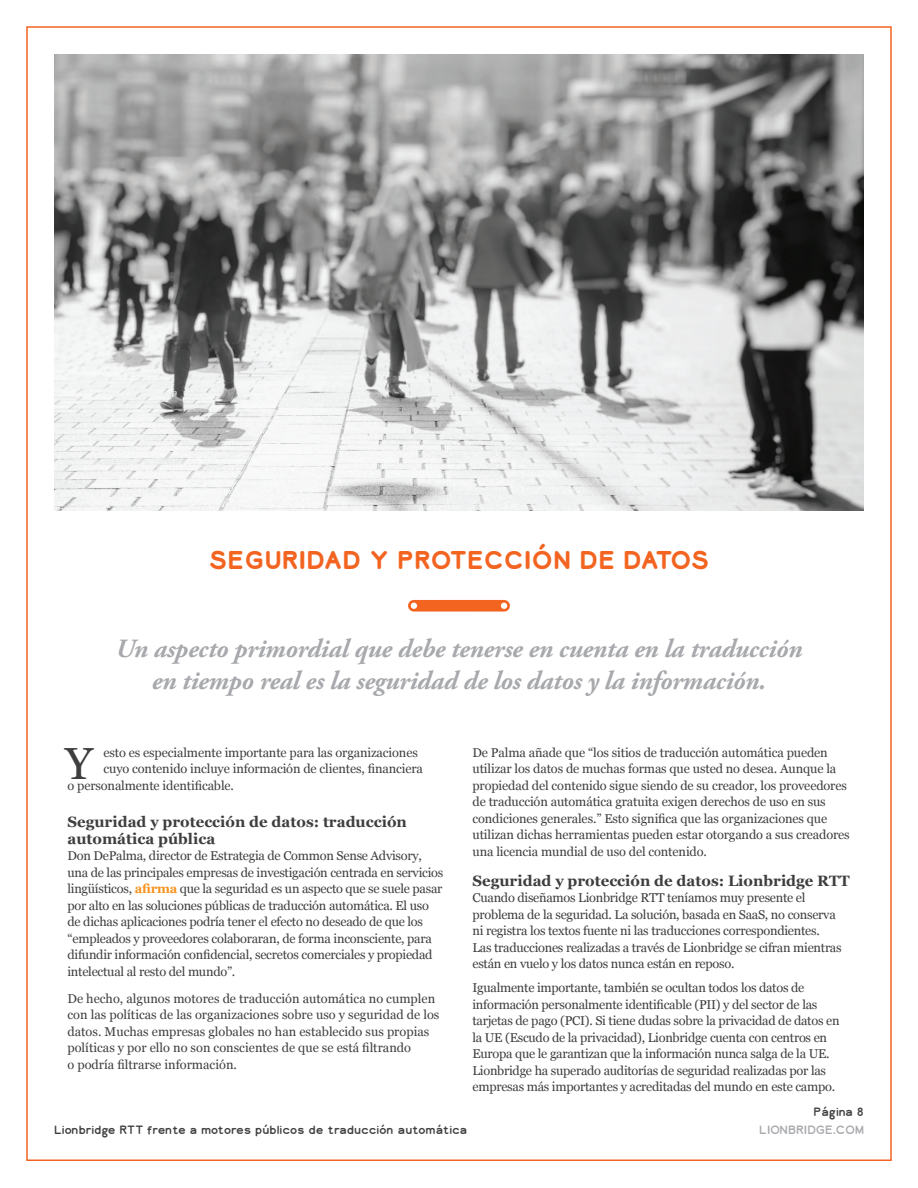
<style>
.page{position:relative;width:918px;height:1188px;background:#fff}
.page>*{position:absolute;margin:0;border:0;box-sizing:border-box;transform-origin:0 0}
.Lion_Body{font:45px "Georgia";color:#3e3e3f}
.Lion_Main_Title{font:italic 700 26.25px/31.5px "Adobe Garamond Pro";letter-spacing:-.01em;color:#a8a9ad;text-align:center}
.Lion_Main_Title-2{font:700 24px "Lionbridge Sans";color:#f36421}
.t1{font:700 15px/16.5px "Georgia";color:#3e3e3f}
.t2{font:12.75px/16.5px "Georgia";letter-spacing:-.02em;color:#3e3e3f}
.t3{font:12.75px/16.5px "Georgia";color:#3e3e3f}
.Lion_Intro{font:11.25px "Lionbridge Sans";color:#3e3e3f}
.Lion_Intro-2{font:11.25px "Lionbridge Sans";color:#a8a9ad}
.s1{font-weight:700;color:#f7931d}
</style>
<div class="page">
<img style="left:54px;top:54px;width:810px;height:457px">
<svg style="left:408px;top:600px;width:102px;height:12px"></svg>
<p class="Lion_Main_Title-2" style="left:208px;top:543px;width:503px">SEGURIDAD Y PROTECCIÓN DE DATOS</p>
<p class="Lion_Main_Title" style="left:116px;top:634px;width:688px">Un aspecto primordial que debe tenerse en cuenta en la traducción en tiempo real es la seguridad de los datos y la información.</p>
<p class="Lion_Body" style="left:65px;top:731px;width:29px">Y</p>
<p class="t2" style="left:104px;top:743px;width:316px">esto es especialmente importante para las organizaciones</p>
<p class="t2" style="left:104px;top:760px;width:321px">cuyo contenido incluye información de clientes, financiera</p>
<p class="t2" style="left:68px;top:776px;width:168px">o personalmente identificable.</p>
<p class="t1" style="left:68px;top:813px;width:341px">Seguridad y protección de datos: traducción automática pública</p>
<p class="t2" style="left:68px;top:847px;width:377px">Don DePalma, director de Estrategia de Common Sense Advisory, una de las principales empresas de investigación centrada en servicios lingüísticos, <span class="s1">afirma</span> que la seguridad es un aspecto que se suele pasar por alto en las soluciones públicas de traducción automática. El uso de dichas aplicaciones podría tener el efecto no deseado de que los “empleados y proveedores colaboraran, de forma inconsciente, para difundir información confidencial, secretos comerciales y propiedad intelectual al resto del mundo”.</p>
<p class="t3" style="left:68px;top:989px;width:373px">De hecho, algunos motores de traducción automática no cumplen con las políticas de las organizaciones sobre uso y seguridad de los datos. Muchas empresas globales no han establecido sus propias políticas y por ello no son conscientes de que se está filtrando<br>o podría filtrarse información.</p>
<p class="t2" style="left:472px;top:743px;width:379px">De Palma añade que “los sitios de traducción automática pueden utilizar los datos de muchas formas que usted no desea. Aunque la propiedad del contenido sigue siendo de su creador, los proveedores de traducción automática gratuita exigen derechos de uso en sus condiciones generales.” Esto significa que las organizaciones que utilizan dichas herramientas pueden estar otorgando a sus creadores una licencia mundial de uso del contenido.</p>
<p class="t1" style="left:472px;top:871px;width:379px">Seguridad y protección de datos: Lionbridge RTT</p>
<p class="t2" style="left:472px;top:889px;width:371px">Cuando diseñamos Lionbridge RTT teníamos muy presente el problema de la seguridad. La solución, basada en SaaS, no conserva ni registra los textos fuente ni las traducciones correspondientes.<br>Las traducciones realizadas a través de Lionbridge se cifran mientras están en vuelo y los datos nunca están en reposo.</p>
<p class="t2" style="left:472px;top:979px;width:369px">Igualmente importante, también se ocultan todos los datos de información personalmente identificable (PII) y del sector de las tarjetas de pago (PCI). Si tiene dudas sobre la privacidad de datos en la UE (Escudo de la privacidad), Lionbridge cuenta con centros en Europa que le garantizan que la información nunca salga de la UE.<br>Lionbridge ha superado auditorías de seguridad realizadas por las empresas más importantes y acreditadas del mundo en este campo.</p>
<p class="Lion_Intro" style="left:54px;top:1122px;width:415px">Lionbridge RTT frente a motores públicos de traducción automática</p>
<p class="Lion_Intro" style="left:814px;top:1104px;width:52px">Página 8</p>
<p class="Lion_Intro-2" style="left:759px;top:1122px;width:106px">LIONBRIDGE.COM</p>
</div>
